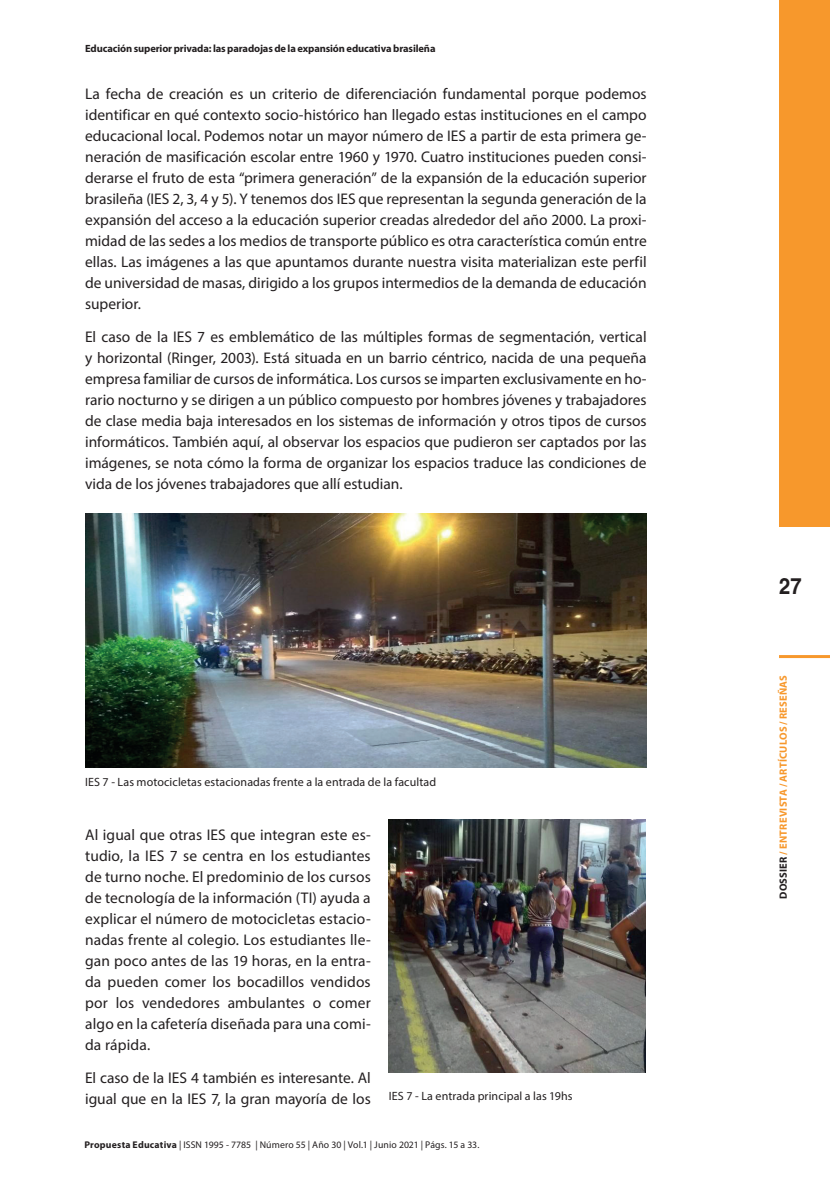
<style>
.page{position:relative;width:830px;height:1191px;background:#fff}
.page>*{position:absolute;margin:0;border:0;box-sizing:border-box;transform-origin:0 0}
.t1{font:700 22.5px "Helvetica LT Std";color:#231f20;scale:.9 1}
.t2{font:15.45px/21px "Myriad Pro";color:#231f20;text-align:justify}
.t3{font:12px "Myriad Pro";letter-spacing:.01em;color:#231f20}
.t4{font:700 10.5px "Myriad Pro";letter-spacing:-.01em;color:#231f20}
.t5{font:700 10.5px "Myriad Pro";letter-spacing:.015em;color:#f7982c}
.t6{font:9.75px "Myriad Pro";letter-spacing:.01em;color:#231f20}
.s1{font-weight:700}
.s2{color:#231f20}
</style>
<div class="page">
<div style="left:778px;top:0;width:51px;height:527px;background:#f7982c"></div>
<hr style="left:778px;top:655px;width:51px;height:3px;background:#f7982c">
<img style="left:85px;top:513px;width:561px;height:254px">
<img style="left:388px;top:819px;width:257px;height:253px">
<p class="t4" style="left:85px;top:43px;width:352px">Educación superior privada: las paradojas de la expansión educativa brasileña</p>
<p class="t2" style="left:85px;top:83px;width:563px">La fecha de creación es un criterio de diferenciación fundamental porque podemos identificar en qué contexto socio-histórico han llegado estas instituciones en el campo educacional local. Podemos notar un mayor número de IES a partir de esta primera ge&shy;neración de masificación escolar entre 1960 y 1970. Cuatro instituciones pueden consi&shy;derarse el fruto de esta “primera generación” de la expansión de la educación superior brasileña (IES 2, 3, 4 y 5). Y tenemos dos IES que representan la segunda generación de la expansión del acceso a la educación superior creadas alrededor del año 2000. La proxi&shy;midad de las sedes a los medios de transporte público es otra característica común entre ellas. Las imágenes a las que apuntamos durante nuestra visita materializan este perfil de universidad de masas, dirigido a los grupos intermedios de la demanda de educación superior.</p>
<p class="t2" style="left:85px;top:326px;width:563px">El caso de la IES 7 es emblemático de las múltiples formas de segmentación, vertical y horizontal (Ringer, 2003). Está situada en un barrio céntrico, nacida de una pequeña empresa familiar de cursos de informática. Los cursos se imparten exclusivamente en ho&shy;rario nocturno y se dirigen a un público compuesto por hombres jóvenes y trabajadores de clase media baja interesados en los sistemas de información y otros tipos de cursos informáticos. También aquí, al observar los espacios que pudieron ser captados por las imágenes, se nota cómo la forma de organizar los espacios traduce las condiciones de vida de los jóvenes trabajadores que allí estudian.</p>
<p class="t3" style="left:85px;top:775px;width:352px">IES 7 - Las motocicletas estacionadas frente a la entrada de la facultad</p>
<p class="t2" style="left:85px;top:824px;width:287px">Al igual que otras IES que integran este es&shy;tudio, la IES 7 se centra en los estudiantes de turno noche. El predominio de los cursos de tecnología de la información (TI) ayuda a explicar el número de motocicletas estacio&shy;nadas frente al colegio. Los estudiantes lle&shy;gan poco antes de las 19 horas, en la entra&shy;da pueden comer los bocadillos vendidos por los vendedores ambulantes o comer algo en la cafetería diseñada para una comi&shy;da rápida.</p>
<p class="t2" style="left:85px;top:1067px;width:489px">El caso de la IES 4 también es interesante. Al<br>igual que en la IES 7, la gran mayoría de los <sup>IES</sup> <sup>7</sup> <sup>-</sup> <sup>La</sup> <sup>entrada</sup> <sup>principal</sup> <sup>a</sup> <sup>las</sup> <sup>19hs</sup></p>
<p class="t6" style="left:84px;top:1139px;width:396px"><span class="s1">Propuesta Educativa</span> | ISSN 1995 - 7785 | Número 55 | Año 30 | Vol.1 | Junio 2021 | Págs. 15 a 33.</p>
<h1 class="t1" style="left:778px;top:572px;width:27px">27</h1>
<p class="t5" style="left:777px;top:898px;width:225px;rotate:-90deg"><span class="s2">DOSSIER</span> / ENTREVISTA / ARTÍCULOS / RESEÑAS</p>
</div>
